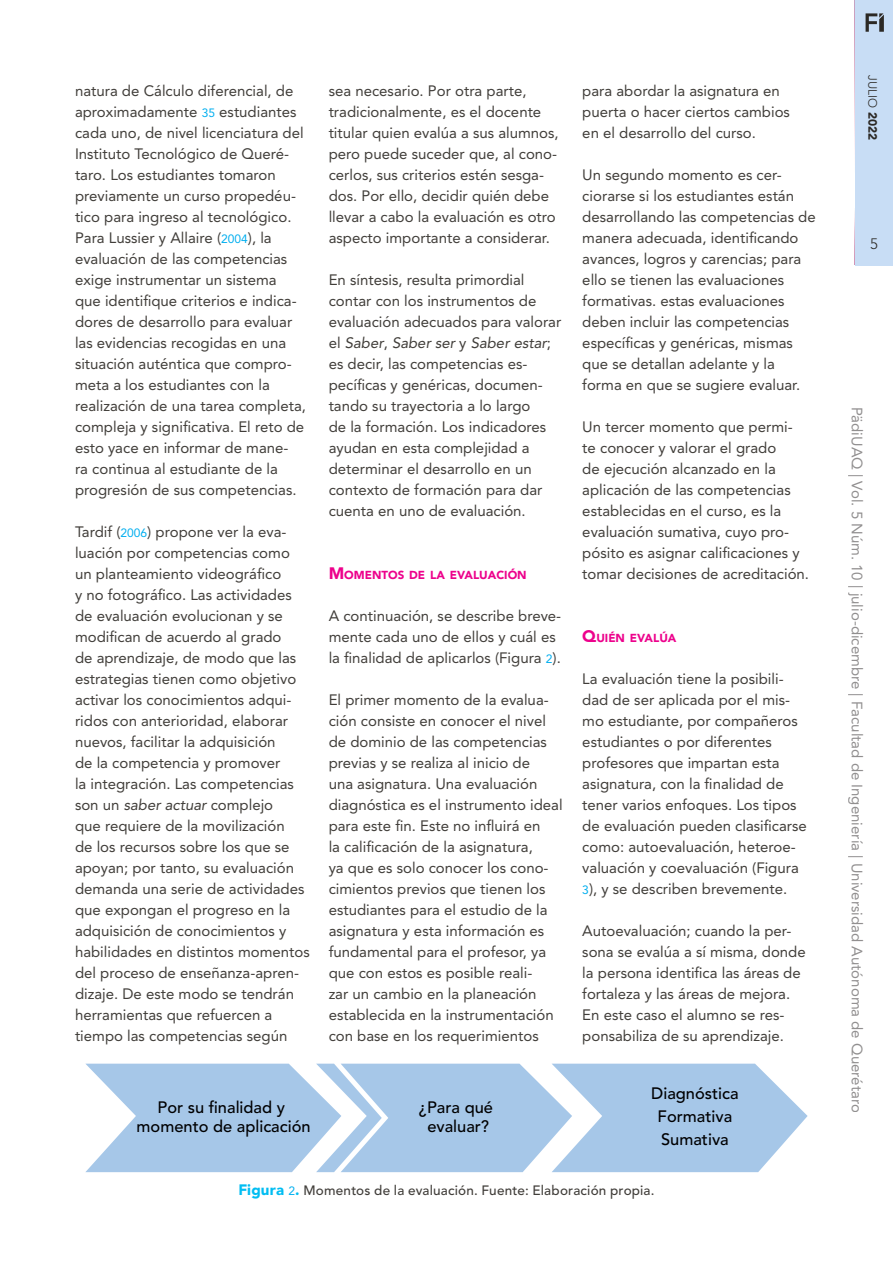
<style>
.page{position:relative;width:893px;height:1263px;background:#fff}
.page>*{position:absolute;margin:0;border:0;box-sizing:border-box;transform-origin:0 0}
.t1{font:500 16.5px/19.8px "Avenir LT Std";color:#000001;text-align:center}
.Párrafo{font:15px/21px "Avenir LT Std";color:#413e3a}
.t2{font:15px "Avenir LT Std";color:#231f20}
.t3{font:300 15px "Avenir LT Std";color:#2b2824}
.Pie_de_foto{font:500 13.5px "Avenir LT Std";letter-spacing:.015em;color:#413e3a}
.t4{font:300 12px "Avenir LT Std";color:#2b2824}
.Subtítulo_Nivel_2{font:900 11.55px "Avenir LT Std";color:#ed028c}
.s1{font-size:12px;color:#00aeef}
.s2{font-style:italic}
.s3{font-size:16.5px}
.s4{font-weight:900;font-size:15px;color:#01bdf2}
.s5{font-weight:400;font-size:12px;color:#00aeef}
.s6{font-weight:900}
</style>
<div class="page">
<img style="left:854px;top:0;width:1px;height:264px">
<div style="left:855px;top:0;width:38px;height:265px;background:#c8ddf5"></div>
<svg style="left:866px;top:13px;width:18px;height:19px"></svg>
<svg style="left:85px;top:1064px;width:723px;height:108px"></svg>
<p class="Párrafo" style="left:75px;top:80px;width:232px">natura de Cálculo diferencial, de aproximadamente <span class="s1">35</span> estudiantes cada uno, de nivel licenciatura del<br>Instituto Tecnológico de Queré&shy;taro. Los estudiantes tomaron previamente un curso propedéu&shy;tico para ingreso al tecnológico.<br>Para Lussier y Allaire (<span class="s1">2004</span>), la evaluación de las competencias exige instrumentar un sistema que identifique criterios e indica&shy;dores de desarrollo para evaluar las evidencias recogidas en una situación auténtica que compro&shy;meta a los estudiantes con la realización de una tarea completa, compleja y significativa. El reto de esto yace en informar de mane-<br>ra continua al estudiante de la progresión de sus competencias.</p>
<p class="Párrafo" style="left:75px;top:521px;width:236px">Tardif (<span class="s1">2006</span>) propone ver la eva&shy;luación por competencias como un planteamiento videográfico<br>y no fotográfico. Las actividades de evaluación evolucionan y se modifican de acuerdo al grado<br>de aprendizaje, de modo que las estrategias tienen como objetivo activar los conocimientos adqui&shy;ridos con anterioridad, elaborar nuevos, facilitar la adquisición<br>de la competencia y promover<br>la integración. Las competencias son un <span class="s2">saber actuar</span> complejo<br>que requiere de la movilización<br>de los recursos sobre los que se apoyan; por tanto, su evaluación demanda una serie de actividades que expongan el progreso en la adquisición de conocimientos y habilidades en distintos momentos del proceso de enseñanza-apren&shy;dizaje. De este modo se tendrán herramientas que refuercen a tiempo las competencias según</p>
<p class="Párrafo" style="left:329px;top:80px;width:232px">sea necesario. Por otra parte, tradicionalmente, es el docente titular quien evalúa a sus alumnos, pero puede suceder que, al cono&shy;cerlos, sus criterios estén sesga&shy;dos. Por ello, decidir quién debe llevar a cabo la evaluación es otro aspecto importante a considerar.</p>
<p class="Párrafo" style="left:329px;top:269px;width:234px">En síntesis, resulta primordial contar con los instrumentos de evaluación adecuados para valorar el <span class="s2">Saber</span>, <span class="s2">Saber ser</span> y <span class="s2">Saber estar</span>; es decir, las competencias es&shy;pecíficas y genéricas, documen&shy;tando su trayectoria a lo largo<br>de la formación. Los indicadores ayudan en esta complejidad a determinar el desarrollo en un contexto de formación para dar cuenta en uno de evaluación.</p>
<p class="Subtítulo_Nivel_2" style="left:329px;top:568px;width:200px"><span class="s3">M</span>OMENTOS DE LA EVALUACIÓN</p>
<p class="Párrafo" style="left:329px;top:605px;width:234px">A continuación, se describe breve&shy;mente cada uno de ellos y cuál es la finalidad de aplicarlos (Figura <span class="s1">2</span>).</p>
<p class="Párrafo" style="left:329px;top:689px;width:235px">El primer momento de la evalua&shy;ción consiste en conocer el nivel de dominio de las competencias previas y se realiza al inicio de<br>una asignatura. Una evaluación diagnóstica es el instrumento ideal para este fin. Este no influirá en<br>la calificación de la asignatura,<br>ya que es solo conocer los cono&shy;cimientos previos que tienen los estudiantes para el estudio de la asignatura y esta información es fundamental para el profesor, ya que con estos es posible reali-<br>zar un cambio en la planeación establecida en la instrumentación con base en los requerimientos</p>
<p class="Párrafo" style="left:582px;top:80px;width:209px">para abordar la asignatura en puerta o hacer ciertos cambios en el desarrollo del curso.</p>
<p class="Párrafo" style="left:582px;top:164px;width:235px">Un segundo momento es cer&shy;ciorarse si los estudiantes están desarrollando las competencias de manera adecuada, identificando avances, logros y carencias; para ello se tienen las evaluaciones formativas. estas evaluaciones deben incluir las competencias específicas y genéricas, mismas que se detallan adelante y la forma en que se sugiere evaluar.</p>
<p class="Párrafo" style="left:582px;top:416px;width:228px">Un tercer momento que permi&shy;te conocer y valorar el grado<br>de ejecución alcanzado en la aplicación de las competencias establecidas en el curso, es la evaluación sumativa, cuyo pro&shy;pósito es asignar calificaciones y tomar decisiones de acreditación.</p>
<p class="Subtítulo_Nivel_2" style="left:582px;top:631px;width:96px"><span class="s3">Q</span>UIÉN EVALÚA</p>
<p class="Párrafo" style="left:582px;top:668px;width:226px">La evaluación tiene la posibili&shy;dad de ser aplicada por el mis&shy;mo estudiante, por compañeros estudiantes o por diferentes profesores que impartan esta asignatura, con la finalidad de tener varios enfoques. Los tipos de evaluación pueden clasificarse como: autoevaluación, heteroe&shy;valuación y coevaluación (Figura<br><span class="s1">3</span>), y se describen brevemente.</p>
<p class="Párrafo" style="left:582px;top:920px;width:225px">Autoevaluación; cuando la per&shy;sona se evalúa a sí misma, donde la persona identifica las áreas de fortaleza y las áreas de mejora.<br>En este caso el alumno se res&shy;ponsabiliza de su aprendizaje.</p>
<p class="t1" style="left:651px;top:1082px;width:89px;line-height:23px">Diagnóstica<br>Formativa<br>Sumativa</p>
<p class="Pie_de_foto" style="left:238px;top:1182px;width:418px"><span class="s4">Figura</span> <span class="s5">2</span><span class="s4">.</span> Momentos de la evaluación. Fuente: Elaboración propia.</p>
<p class="t1" style="left:137px;top:1097px;width:176px">Por su finalidad y momento de aplicación</p>
<p class="t1" style="left:419px;top:1097px;width:76px">¿Para qué evaluar?</p>
<p class="t4" style="left:880px;top:75px;width:67px;rotate:90deg">JULIO <span class="s6">2022</span></p>
<p class="t3" style="left:870px;top:235px;width:9px">5</p>
<p class="t2" style="left:866px;top:406px;width:707px;rotate:90deg">PädiUAQ | Vol. 5 Núm. 10 | julio-dicembre | Facultad de Ingeniería | Universidad Autónoma de Querétaro</p>
</div>
